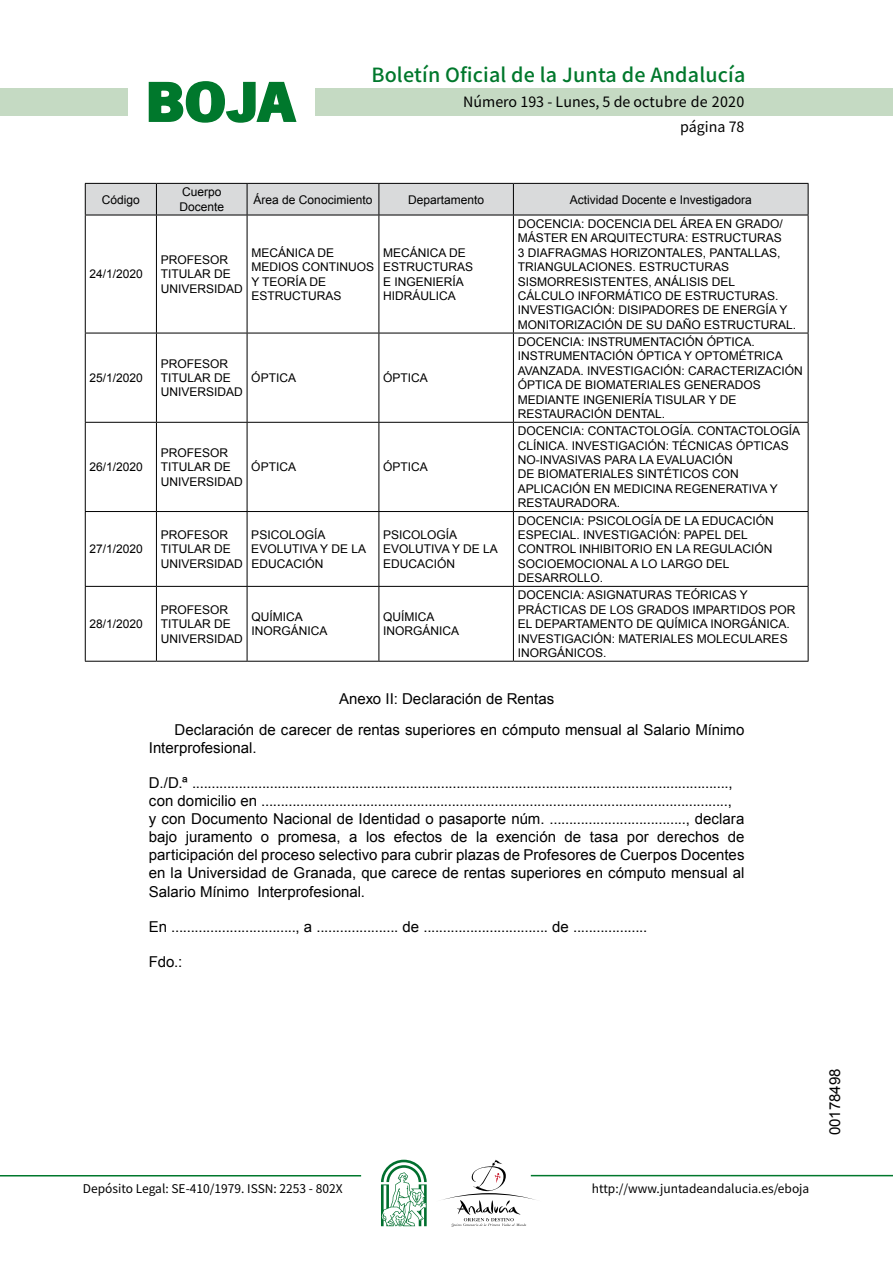
<style>
.page{position:relative;width:893px;height:1263px;background:#fff}
.page>*{position:absolute;margin:0;border:0;box-sizing:border-box;transform-origin:0 0}
.t1{font:700 57.75px "News Got T";color:#00782c;scale:1.14 1}
.t2{font:500 19.5px "Noto Sans HK";letter-spacing:.01em;color:#00782c}
.t3{font:15px/18.1px "Arial";color:#000}
.t4{font:14.25px/24.5px "Noto Sans HK";color:#000;text-align:right}
.t5{font:12px/14.4px "Arial";color:#000}
.t6{font:12px "Noto Sans HK";color:#000}
</style>
<div class="page">
<div style="left:315px;top:88px;width:577px;height:28px;background:#c5dac3"></div>
<div style="left:0;top:88px;width:128px;height:28px;background:#c5dac3"></div>
<hr style="left:0;top:1175px;width:361px;height:2px;background:#00782c">
<hr style="left:531px;top:1175px;width:361px;height:1px;background:#00782c">
<svg style="left:148px;top:81px;width:149px;height:42px"></svg>
<svg style="left:442px;top:1160px;width:100px;height:67px"></svg>
<svg style="left:381px;top:1160px;width:45px;height:66px"></svg>
<div style="left:86px;top:184px;width:721px;height:31px;background:#d9dadb"></div>
<hr style="left:85px;top:183px;width:71px;height:1px;background:#000">
<hr style="left:85px;top:184px;width:1px;height:31px;background:#000">
<hr style="left:156px;top:183px;width:91px;height:1px;background:#000">
<hr style="left:156px;top:184px;width:1px;height:31px;background:#000">
<hr style="left:247px;top:183px;width:132px;height:1px;background:#000">
<hr style="left:247px;top:184px;width:1px;height:31px;background:#000">
<hr style="left:379px;top:183px;width:134px;height:1px;background:#000">
<hr style="left:378px;top:184px;width:1px;height:31px;background:#000">
<hr style="left:513px;top:183px;width:295px;height:1px;background:#000">
<hr style="left:513px;top:184px;width:1px;height:31px;background:#000">
<hr style="left:807px;top:184px;width:1px;height:31px;background:#000">
<hr style="left:85px;top:215px;width:71px;height:1px;background:#000">
<hr style="left:85px;top:215px;width:1px;height:118px;background:#000">
<hr style="left:156px;top:215px;width:91px;height:1px;background:#000">
<hr style="left:156px;top:215px;width:1px;height:118px;background:#000">
<hr style="left:247px;top:215px;width:132px;height:1px;background:#000">
<hr style="left:247px;top:215px;width:1px;height:118px;background:#000">
<hr style="left:379px;top:215px;width:134px;height:1px;background:#000">
<hr style="left:378px;top:215px;width:1px;height:118px;background:#000">
<hr style="left:513px;top:215px;width:295px;height:1px;background:#000">
<hr style="left:513px;top:215px;width:1px;height:118px;background:#000">
<hr style="left:807px;top:215px;width:1px;height:118px;background:#000">
<hr style="left:85px;top:333px;width:71px;height:1px;background:#000">
<hr style="left:85px;top:333px;width:1px;height:89px;background:#000">
<hr style="left:156px;top:333px;width:91px;height:1px;background:#000">
<hr style="left:156px;top:333px;width:1px;height:89px;background:#000">
<hr style="left:247px;top:333px;width:132px;height:1px;background:#000">
<hr style="left:247px;top:333px;width:1px;height:89px;background:#000">
<hr style="left:379px;top:333px;width:134px;height:1px;background:#000">
<hr style="left:378px;top:333px;width:1px;height:89px;background:#000">
<hr style="left:513px;top:333px;width:295px;height:1px;background:#000">
<hr style="left:513px;top:333px;width:1px;height:89px;background:#000">
<hr style="left:807px;top:333px;width:1px;height:89px;background:#000">
<hr style="left:85px;top:422px;width:71px;height:1px;background:#000">
<hr style="left:85px;top:423px;width:1px;height:88px;background:#000">
<hr style="left:156px;top:422px;width:91px;height:1px;background:#000">
<hr style="left:156px;top:423px;width:1px;height:88px;background:#000">
<hr style="left:247px;top:422px;width:132px;height:1px;background:#000">
<hr style="left:247px;top:423px;width:1px;height:88px;background:#000">
<hr style="left:379px;top:422px;width:134px;height:1px;background:#000">
<hr style="left:378px;top:423px;width:1px;height:88px;background:#000">
<hr style="left:513px;top:422px;width:295px;height:1px;background:#000">
<hr style="left:513px;top:423px;width:1px;height:88px;background:#000">
<hr style="left:807px;top:423px;width:1px;height:88px;background:#000">
<hr style="left:85px;top:511px;width:71px;height:1px;background:#000">
<hr style="left:85px;top:512px;width:1px;height:74px;background:#000">
<hr style="left:156px;top:511px;width:91px;height:1px;background:#000">
<hr style="left:156px;top:512px;width:1px;height:74px;background:#000">
<hr style="left:247px;top:511px;width:132px;height:1px;background:#000">
<hr style="left:247px;top:512px;width:1px;height:74px;background:#000">
<hr style="left:379px;top:511px;width:134px;height:1px;background:#000">
<hr style="left:378px;top:512px;width:1px;height:74px;background:#000">
<hr style="left:513px;top:511px;width:295px;height:1px;background:#000">
<hr style="left:513px;top:512px;width:1px;height:74px;background:#000">
<hr style="left:807px;top:512px;width:1px;height:74px;background:#000">
<hr style="left:85px;top:586px;width:71px;height:1px;background:#000">
<hr style="left:85px;top:587px;width:1px;height:74px;background:#000">
<hr style="left:156px;top:586px;width:91px;height:1px;background:#000">
<hr style="left:156px;top:587px;width:1px;height:74px;background:#000">
<hr style="left:247px;top:586px;width:132px;height:1px;background:#000">
<hr style="left:247px;top:587px;width:1px;height:74px;background:#000">
<hr style="left:379px;top:586px;width:134px;height:1px;background:#000">
<hr style="left:378px;top:587px;width:1px;height:74px;background:#000">
<hr style="left:513px;top:586px;width:295px;height:1px;background:#000">
<hr style="left:513px;top:587px;width:1px;height:74px;background:#000">
<hr style="left:807px;top:587px;width:1px;height:74px;background:#000">
<hr style="left:85px;top:661px;width:71px;height:1px;background:#000">
<hr style="left:156px;top:661px;width:91px;height:1px;background:#000">
<hr style="left:247px;top:661px;width:132px;height:1px;background:#000">
<hr style="left:379px;top:661px;width:134px;height:1px;background:#000">
<hr style="left:513px;top:661px;width:295px;height:1px;background:#000">
<h1 class="t1" style="left:145px;top:68px;width:133px">BOJA</h1>
<h2 class="t2" style="left:371px;top:64px;width:375px">Boletín Oficial de la Junta de Andalucía</h2>
<p class="t4" style="left:463px;top:90px;width:283px">Número 193 - Lunes, 5 de octubre de 2020 página 78</p>
<p class="t5" style="left:102px;top:192px;width:40px">Código</p>
<p class="t5" style="left:179px;top:185px;width:46px">Cuerpo<br>Docente</p>
<p class="t5" style="left:253px;top:192px;width:120px">Área de Conocimiento</p>
<p class="t5" style="left:408px;top:192px;width:78px">Departamento</p>
<p class="t5" style="left:569px;top:192px;width:184px">Actividad Docente e Investigadora</p>
<p class="t5" style="left:89px;top:267px;width:55px">24/1/2020</p>
<p class="t5" style="left:161px;top:253px;width:84px">PROFESOR<br>TITULAR DE<br>UNIVERSIDAD</p>
<p class="t5" style="left:251px;top:246px;width:123px">MECÁNICA DE<br>MEDIOS CONTINUOS<br>Y TEORÍA DE<br>ESTRUCTURAS</p>
<p class="t5" style="left:383px;top:246px;width:90px">MECÁNICA DE<br>ESTRUCTURAS<br>E INGENIERÍA<br>HIDRÁULICA</p>
<p class="t5" style="left:89px;top:371px;width:55px">25/1/2020</p>
<p class="t5" style="left:161px;top:356px;width:84px">PROFESOR<br>TITULAR DE<br>UNIVERSIDAD</p>
<p class="t5" style="left:251px;top:371px;width:46px">ÓPTICA</p>
<p class="t5" style="left:383px;top:371px;width:46px">ÓPTICA</p>
<p class="t5" style="left:89px;top:460px;width:55px">26/1/2020</p>
<p class="t5" style="left:89px;top:542px;width:55px">27/1/2020</p>
<p class="t5" style="left:161px;top:446px;width:84px">PROFESOR<br>TITULAR DE<br>UNIVERSIDAD</p>
<p class="t5" style="left:251px;top:460px;width:46px">ÓPTICA</p>
<p class="t5" style="left:383px;top:460px;width:46px">ÓPTICA</p>
<p class="t5" style="left:161px;top:528px;width:84px">PROFESOR<br>TITULAR DE<br>UNIVERSIDAD</p>
<p class="t5" style="left:251px;top:528px;width:116px">PSICOLOGÍA<br>EVOLUTIVA Y DE LA<br>EDUCACIÓN</p>
<p class="t5" style="left:383px;top:528px;width:116px">PSICOLOGÍA<br>EVOLUTIVA Y DE LA<br>EDUCACIÓN</p>
<p class="t5" style="left:517px;top:217px;width:280px">DOCENCIA: DOCENCIA DEL ÁREA EN GRADO/ MÁSTER EN ARQUITECTURA: ESTRUCTURAS<br>3 DIAFRAGMAS HORIZONTALES, PANTALLAS, TRIANGULACIONES. ESTRUCTURAS SISMORRESISTENTES, ANÁLISIS DEL<br>CÁLCULO INFORMÁTICO DE ESTRUCTURAS.<br>INVESTIGACIÓN: DISIPADORES DE ENERGÍA Y MONITORIZACIÓN DE SU DAÑO ESTRUCTURAL.</p>
<p class="t5" style="left:517px;top:335px;width:286px">DOCENCIA: INSTRUMENTACIÓN ÓPTICA.<br>INSTRUMENTACIÓN ÓPTICA Y OPTOMÉTRICA AVANZADA. INVESTIGACIÓN: CARACTERIZACIÓN ÓPTICA DE BIOMATERIALES GENERADOS MEDIANTE INGENIERÍA TISULAR Y DE RESTAURACIÓN DENTAL.</p>
<p class="t5" style="left:517px;top:424px;width:284px">DOCENCIA: CONTACTOLOGÍA. CONTACTOLOGÍA CLÍNICA. INVESTIGACIÓN: TÉCNICAS ÓPTICAS NO-INVASIVAS PARA LA EVALUACIÓN<br>DE BIOMATERIALES SINTÉTICOS CON APLICACIÓN EN MEDICINA REGENERATIVA Y RESTAURADORA.</p>
<p class="t5" style="left:517px;top:513px;width:258px">DOCENCIA: PSICOLOGÍA DE LA EDUCACIÓN<br>ESPECIAL. INVESTIGACIÓN: PAPEL DEL<br>CONTROL INHIBITORIO EN LA REGULACIÓN<br>SOCIOEMOCIONAL A LO LARGO DEL<br>DESARROLLO.</p>
<p class="t5" style="left:517px;top:588px;width:279px">DOCENCIA: ASIGNATURAS TEÓRICAS Y PRÁCTICAS DE LOS GRADOS IMPARTIDOS POR EL DEPARTAMENTO DE QUÍMICA INORGÁNICA.<br>INVESTIGACIÓN: MATERIALES MOLECULARES INORGÁNICOS.</p>
<p class="t3" style="left:174px;top:683px;width:571px;line-height:30.9px;text-indent:165px">Anexo II: Declaración de Rentas<br>Declaración de carecer de rentas superiores en cómputo mensual al Salario Mínimo</p>
<p class="t3" style="left:149px;top:739px;width:109px">Interprofesional.</p>
<p class="t3" style="left:149px;top:774px;width:597px">D./D.ª .........................................................................................................................................., con domicilio en ........................................................................................................................,<br>y con Documento Nacional de Identidad o pasaporte núm. ..................................., declara bajo juramento o promesa, a los efectos de la exención de tasa por derechos de participación del proceso selectivo para cubrir plazas de Profesores de Cuerpos Docentes en la Universidad de Granada, que carece de rentas superiores en cómputo mensual al Salario Mínimo Interprofesional.</p>
<p class="t3" style="left:149px;top:917px;width:500px">En ................................, a ..................... de ................................ de ...................</p>
<p class="t3" style="left:149px;top:953px;width:35px">Fdo.:</p>
<p class="t5" style="left:161px;top:602px;width:84px">PROFESOR<br>TITULAR DE<br>UNIVERSIDAD</p>
<p class="t5" style="left:251px;top:610px;width:78px">QUÍMICA<br>INORGÁNICA</p>
<p class="t5" style="left:383px;top:610px;width:78px">QUÍMICA<br>INORGÁNICA</p>
<p class="t5" style="left:89px;top:617px;width:55px">28/1/2020</p>
<p class="t6" style="left:83px;top:1181px;width:261px">Depósito Legal: SE-410/1979. ISSN: 2253 - 802X</p>
<p class="t6" style="left:592px;top:1181px;width:219px">http://www.juntadeandalucia.es/eboja</p>
<p class="t3" style="left:826px;top:1135px;width:68px;rotate:-90deg">00178498</p>
</div>
